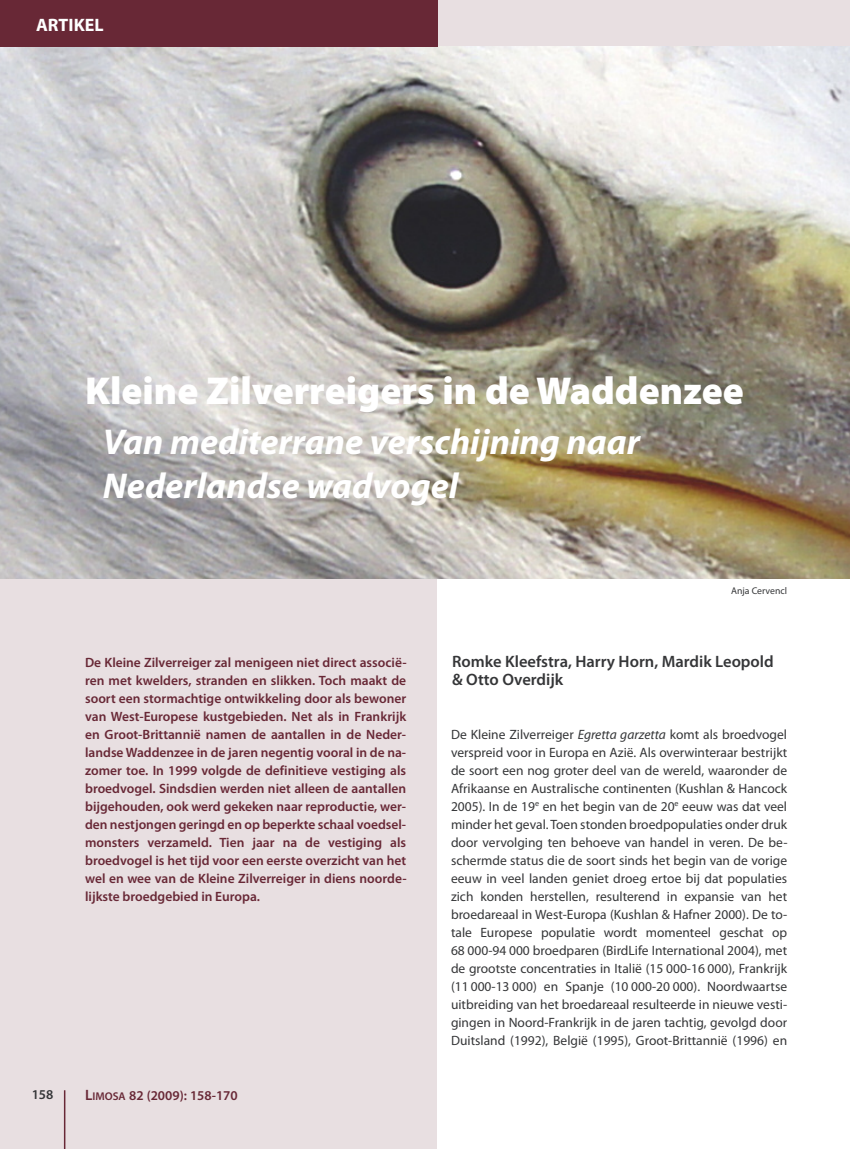
<style>
.page{position:relative;width:851px;height:1149px;background:#fff}
.page>*{position:absolute;margin:0;border:0;box-sizing:border-box;transform-origin:0 0}
.t1{font:900 39px "Myriad Pro";color:#fff}
.t2{font:italic 700 36px/43.5px "Myriad Pro";color:#fff}
.t3{font:700 18px "Myriad Pro";color:#fff}
.t4{font:600 16.5px/18px "Myriad Pro";color:#353638}
.t5{font:13.5px/18px "Myriad Pro";color:#353638;text-align:justify}
.t6{font:600 13.5px/18px "Myriad Pro";color:#682836;text-align:justify}
.t7{font:600 13.5px "Myriad Pro";color:#353638}
.t8{font:9.75px "Myriad Pro";color:#353638}
.s1{font-size:15px}
.s2{font-size:11.25px}
.s3{font-style:italic}
</style>
<div class="page">
<div style="left:0;top:0;width:436px;height:1148px;background:#e8dfe1"></div>
<hr style="left:64px;top:1089px;width:1px;height:59px;background:#682836">
<div style="left:437px;top:0;width:412px;height:54px;background:#e8dfe1"></div>
<img style="left:0;top:46px;width:849px;height:532px">
<div style="left:0;top:0;width:437px;height:47px;background:#682836"></div>
<h3 class="t3" style="left:36px;top:18px;width:69px">ARTIKEL</h3>
<h1 class="t1" style="left:85px;top:376px;width:660px">Kleine Zilverreigers in de Waddenzee</h1>
<h2 class="t2" style="left:103px;top:423px;width:538px">Van mediterrane verschijning naar<br>Nederlandse wadvogel</h2>
<p class="t6" style="left:85px;top:654px;width:323px">De Kleine Zilverreiger zal menigeen niet direct associë&shy;ren met kwelders, stranden en slikken. Toch maakt de soort een stormachtige ontwikkeling door als bewoner van West-Europese kustgebieden. Net als in Frankrijk en Groot-Brittannië namen de aantallen in de Neder&shy;landse Waddenzee in de jaren negentig vooral in de na&shy;zomer toe. In 1999 volgde de definitieve vestiging als broedvogel. Sindsdien werden niet alleen de aantallen bijgehouden, ook werd gekeken naar reproductie, wer&shy;den nestjongen geringd en op beperkte schaal voedsel&shy;monsters verzameld. Tien jaar na de vestiging als broedvogel is het tijd voor een eerste overzicht van het wel en wee van de Kleine Zilverreiger in diens noorde&shy;lijkste broedgebied in Europa.</p>
<p class="t7" style="left:32px;top:1088px;width:23px">158</p>
<p class="t6" style="left:85px;top:1087px;width:154px"><span class="s1">L</span><span class="s2">IMOSA</span> 82 (2009): 158-170</p>
<p class="t8" style="left:731px;top:587px;width:57px">Anja Cervencl</p>
<p class="t4" style="left:452px;top:653px;width:323px">Romke Kleefstra, Harry Horn, Mardik Leopold &amp; Otto Overdijk</p>
<p class="t5" style="left:451px;top:726px;width:338px">De Kleine Zilverreiger <span class="s3">Egretta garzetta</span> komt als broedvogel verspreid voor in Europa en Azië. Als overwinteraar bestrijkt de soort een nog groter deel van de wereld, waaronder de Afrikaanse en Australische continenten (Kushlan &amp; Hancock 2005). In de 19<sup>e</sup> en het begin van de 20<sup>e</sup> eeuw was dat veel minder het geval. Toen stonden broedpopulaties onder druk door vervolging ten behoeve van handel in veren. De be&shy;schermde status die de soort sinds het begin van de vorige eeuw in veel landen geniet droeg ertoe bij dat populaties zich konden herstellen, resulterend in expansie van het broedareaal in West-Europa (Kushlan &amp; Hafner 2000). De to&shy;tale Europese populatie wordt momenteel geschat op 68 000-94 000 broedparen (BirdLife International 2004), met de grootste concentraties in Italië (15 000-16 000), Frankrijk (11 000-13 000) en Spanje (10 000-20 000). Noordwaartse uitbreiding van het broedareaal resulteerde in nieuwe vesti&shy;gingen in Noord-Frankrijk in de jaren tachtig, gevolgd door Duitsland (1992), België (1995), Groot-Brittannië (1996) en</p>
</div>
